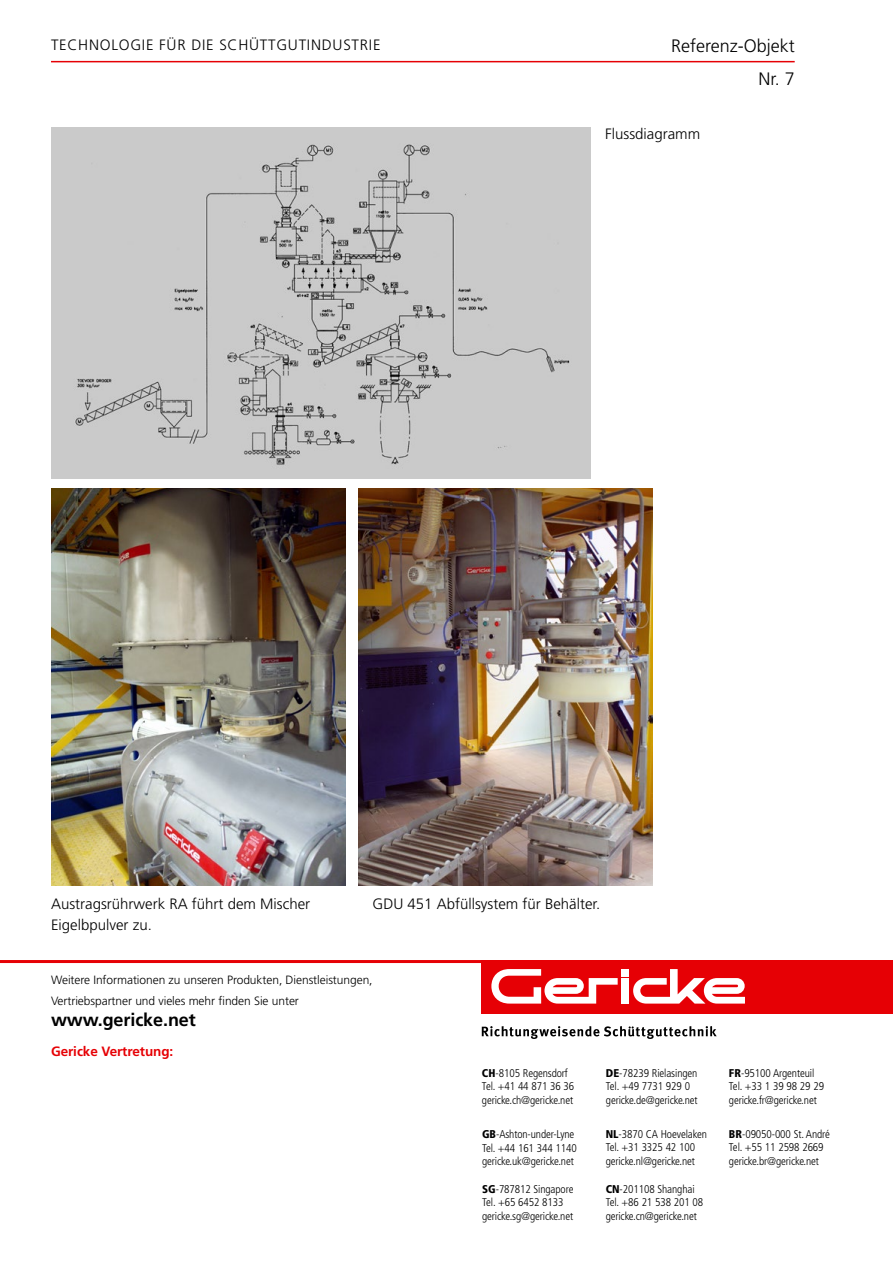
<style>
.page{position:relative;width:893px;height:1263px;background:#fff}
.page>*{position:absolute;margin:0;border:0;box-sizing:border-box;transform-origin:0 0}
.t1{font:300 18px/33px "Frutiger";color:#000;text-align:right}
.t2{font:700 18px "Frutiger";letter-spacing:-.005em;color:#000}
.t3{font:300 15px "Frutiger";color:#000}
.t4{font:300 15px "Frutiger";letter-spacing:.05em;color:#000}
.t5{font:700 13.5px "Frutiger";letter-spacing:-.005em;color:#e60005}
.t6{font:300 12px/21px "Frutiger";letter-spacing:-.005em;color:#000}
.t7{font:300 condensed 11.25px/13.5px "Frutiger";letter-spacing:-.01em;color:#000}
.s1{font-weight:900}
</style>
<div class="page">
<hr style="left:51px;top:61px;width:744px;height:1px;background:#e60005">
<img style="left:51px;top:128px;width:540px;height:350px">
<img style="left:359px;top:488px;width:293px;height:398px">
<img style="left:51px;top:488px;width:294px;height:398px">
<hr style="left:0;top:960px;width:544px;height:3px;background:#e60005">
<div style="left:482px;top:960px;width:411px;height:54px;background:#e60005"></div>
<svg style="left:491px;top:969px;width:127px;height:34px"></svg>
<div style="left:621px;top:969px;width:8px;height:7px;background:#fff"></div>
<div style="left:621px;top:978px;width:8px;height:26px;background:#fff"></div>
<svg style="left:633px;top:969px;width:112px;height:34px"></svg>
<svg style="left:482px;top:1026px;width:235px;height:13px"></svg>
<h2 class="t4" style="left:51px;top:36px;width:331px">technologie für die schüttgutindustrie</h2>
<h1 class="t1" style="left:671px;top:30px;width:125px">Referenz-Objekt<br>Nr. 7</h1>
<h2 class="t3" style="left:605px;top:126px;width:96px">Flussdiagramm</h2>
<h2 class="t3" style="left:51px;top:895px;width:261px">Austragsrührwerk RA führt dem Mischer</h2>
<h2 class="t3" style="left:372px;top:895px;width:11px">GDU</h2>
<h2 class="t3" style="left:407px;top:895px;width:194px">451 Abfüllsystem für Behälter.</h2>
<h2 class="t3" style="left:51px;top:916px;width:102px">Eigelbpulver zu.</h2>
<p class="t6" style="left:51px;top:969px;width:323px">Weitere Informationen zu unseren Produkten, Dienstleistungen,<br>Vertriebspartner und vieles mehr finden Sie unter</p>
<h1 class="t2" style="left:51px;top:1009px;width:146px">www.gericke.net</h1>
<p class="t5" style="left:51px;top:1043px;width:124px">Gericke Vertretung:</p>
<p class="t7" style="left:482px;top:1066px;width:94px"><span class="s1">CH</span>-8105 Regensdorf<br>Tel. +41 44 871 36 36 gericke.ch@gericke.net</p>
<p class="t7" style="left:729px;top:1066px;width:97px"><span class="s1">FR</span>-95100 Argenteuil<br>Tel. +33 1 39 98 29 29 gericke.fr@gericke.net</p>
<p class="t7" style="left:482px;top:1127px;width:96px"><span class="s1">GB</span>-Ashton-under-Lyne<br>Tel. +44 161 344 1140 gericke.uk@gericke.net</p>
<p class="t7" style="left:606px;top:1127px;width:103px"><span class="s1">NL</span>-3870 CA Hoevelaken<br>Tel. +31 3325 42 100 gericke.nl@gericke.net</p>
<p class="t7" style="left:482px;top:1182px;width:93px"><span class="s1">SG</span>-787812 Singapore<br>Tel. +65 6452 8133 gericke.sg@gericke.net</p>
<p class="t7" style="left:606px;top:1182px;width:99px"><span class="s1">CN</span>-201108 Shanghai<br>Tel. +86 21 538 201 08 gericke.cn@gericke.net</p>
<p class="t7" style="left:606px;top:1066px;width:93px"><span class="s1">DE</span>-78239 Rielasingen<br>Tel. +49 7731 929 0 gericke.de@gericke.net</p>
<p class="t7" style="left:729px;top:1127px;width:103px"><span class="s1">BR</span>-09050-000 St. André<br>Tel. +55 11 2598 2669 gericke.br@gericke.net</p>
</div>
